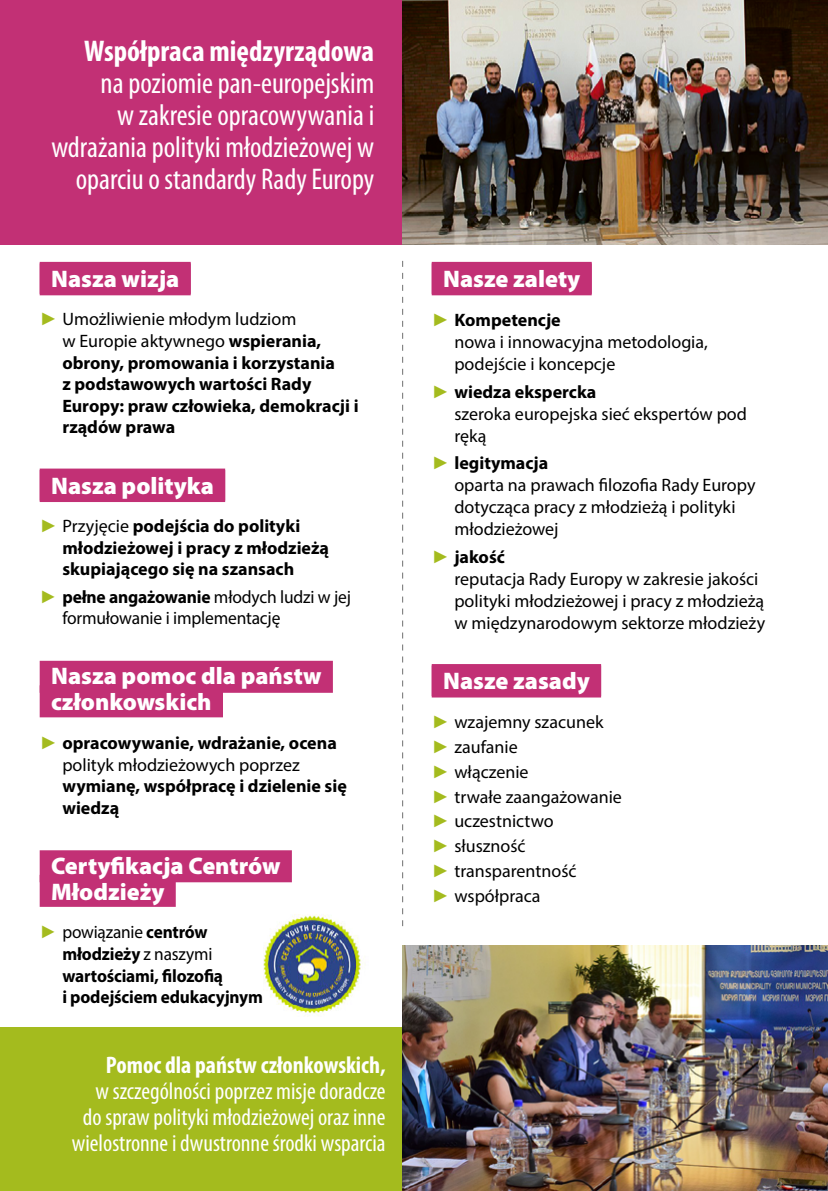
<style>
.page{position:relative;width:828px;height:1191px;background:#fff}
.page>*{position:absolute;margin:0;border:0;box-sizing:border-box;transform-origin:0 0}
.Texte{font:condensed 30px/32px "Myriad Pro";color:#fff;text-align:right}
.Texte-2{font:condensed 24px/26px "Myriad Pro";color:#fff;text-align:right}
.Titre_grisé{font:900 24px/26px "Myriad Pro";color:#fff}
.t1{font:18px/22px "Myriad Pro";color:#000}
.t2{font:700 18px/21.6px "Myriad Pro";color:#000}
.t3{font:700 18px/21.6px "Myriad Pro";color:#000;scale:.96 1}
.s1{font-weight:700}
.s2{font-family:"Arial";font-weight:400;color:#a4bb1e}
.s3{font-weight:400}
.s4{font-family:"Arial";color:#a4bb1e}
</style>
<div class="page">
<div style="left:40px;top:263px;width:151px;height:32px;background:#c23075"></div>
<div style="left:40px;top:262px;width:151px;height:32px;background:#c23075"></div>
<div style="left:40px;top:470px;width:185px;height:32px;background:#c23075"></div>
<div style="left:40px;top:468px;width:185px;height:32px;background:#c23075"></div>
<div style="left:40px;top:661px;width:293px;height:32px;background:#c23075"></div>
<div style="left:40px;top:685px;width:183px;height:32px;background:#c23075"></div>
<div style="left:40px;top:850px;width:252px;height:32px;background:#c23075"></div>
<div style="left:40px;top:875px;width:136px;height:32px;background:#c23075"></div>
<div style="left:432px;top:263px;width:160px;height:32px;background:#c23075"></div>
<div style="left:432px;top:262px;width:160px;height:32px;background:#c23075"></div>
<div style="left:432px;top:665px;width:169px;height:32px;background:#c23075"></div>
<div style="left:432px;top:664px;width:169px;height:32px;background:#c23075"></div>
<div style="left:0;top:0;width:442px;height:244px;background:#c23075"></div>
<img style="left:403px;top:0;width:425px;height:244px">
<svg style="left:402px;top:261px;width:1px;height:665px"></svg>
<div style="left:0;top:1027px;width:403px;height:164px;background:#a4bb1e"></div>
<img style="left:403px;top:945px;width:425px;height:246px">
<img style="left:264px;top:914px;width:101px;height:102px">
<p class="Texte" style="left:51px;top:35px;width:324px"><span class="s1">Współpraca międzyrządowa<br></span>na poziomie pan‐europejskim<br>w zakresie opracowywania i wdrażania polityki młodzieżowej w oparciu o standardy Rady Europy</p>
<p class="Titre_grisé" style="left:51px;top:265px;width:130px">Nasza wizja</p>
<p class="t2" style="left:62px;top:308px;width:298px;text-indent:-23px"><span class="s2">►</span> <span class="s3">Umożliwienie młodym ludziom<br>w Europie aktywnego</span> wspierania, obrony, promowania i korzystania<br>z podstawowych wartości Rady<br>Europy: praw człowieka, demokracji i rządów prawa</p>
<p class="Titre_grisé" style="left:51px;top:471px;width:164px">Nasza polityka</p>
<p class="t2" style="left:62px;top:515px;width:268px;text-indent:-23px"><span class="s2">►</span> <span class="s3">Przyjęcie</span> podejścia do polityki młodzieżowej i pracy z młodzieżą skupiającego się na szansach</p>
<p class="t1" style="left:62px;top:585px;width:290px;text-indent:-23px"><span class="s4">►</span> <span class="s1">pełne angażowanie</span> młodych ludzi w jej formułowanie i implementację</p>
<p class="Titre_grisé" style="left:51px;top:662px;width:272px">Nasza pomoc dla państw członkowskich</p>
<p class="t2" style="left:62px;top:731px;width:286px;text-indent:-23px"><span class="s2">►</span> opracowywanie, wdrażanie, ocena <span class="s3">polityk młodzieżowych poprzez </span>wymianę, współpracę i dzielenie się wiedzą</p>
<p class="Titre_grisé" style="left:51px;top:851px;width:231px">Certyfikacja Centrów<br>Młodzieży</p>
<p class="t3" style="left:62px;top:921px;width:210px;text-indent:-23px"><span class="s2">►</span> <span class="s3">powiązanie</span> centrów młodzieży <span class="s3">z naszymi </span>wartościami, filozofią<br>i podejściem edukacyjnym</p>
<p class="Texte-2" style="left:72px;top:1052px;width:315px"><span class="s1">Pomoc dla państw członkowskich,<br></span>w szczególności poprzez misje doradcze do spraw polityki młodzieżowej oraz inne wielostronne i dwustronne środki wsparcia</p>
<p class="Titre_grisé" style="left:443px;top:265px;width:139px">Nasze zalety</p>
<p class="t1" style="left:454px;top:308px;width:255px;text-indent:-23px"><span class="s4">►</span> <span class="s1">Kompetencje<br></span>nowa i innowacyjna metodologia, podejście i koncepcje</p>
<p class="t1" style="left:454px;top:380px;width:294px;text-indent:-23px"><span class="s4">►</span> <span class="s1">wiedza ekspercka<br></span>szeroka europejska sieć ekspertów pod ręką</p>
<p class="t1" style="left:454px;top:452px;width:302px;text-indent:-23px"><span class="s4">►</span> <span class="s1">legitymacja<br></span>oparta na prawach filozofia Rady Europy dotycząca pracy z młodzieżą i polityki młodzieżowej</p>
<p class="t1" style="left:454px;top:545px;width:312px;text-indent:-23px"><span class="s4">►</span> <span class="s1">jakość<br></span>reputacja Rady Europy w zakresie jakości polityki młodzieżowej i pracy z młodzieżą w międzynarodowym sektorze młodzieży</p>
<p class="Titre_grisé" style="left:443px;top:667px;width:148px">Nasze zasady</p>
<p class="t1" style="left:432px;top:710px;width:173px"><span class="s4">►</span> wzajemny szacunek</p>
<p class="t1" style="left:432px;top:735px;width:88px"><span class="s4">►</span> zaufanie</p>
<p class="t1" style="left:432px;top:760px;width:98px"><span class="s4">►</span> włączenie</p>
<p class="t1" style="left:432px;top:785px;width:192px"><span class="s4">►</span> trwałe zaangażowanie</p>
<p class="t1" style="left:432px;top:810px;width:123px"><span class="s4">►</span> uczestnictwo</p>
<p class="t1" style="left:432px;top:835px;width:95px"><span class="s4">►</span> słuszność</p>
<p class="t1" style="left:432px;top:859px;width:146px"><span class="s4">►</span> transparentność</p>
<p class="t1" style="left:432px;top:884px;width:110px"><span class="s4">►</span> współpraca</p>
</div>
